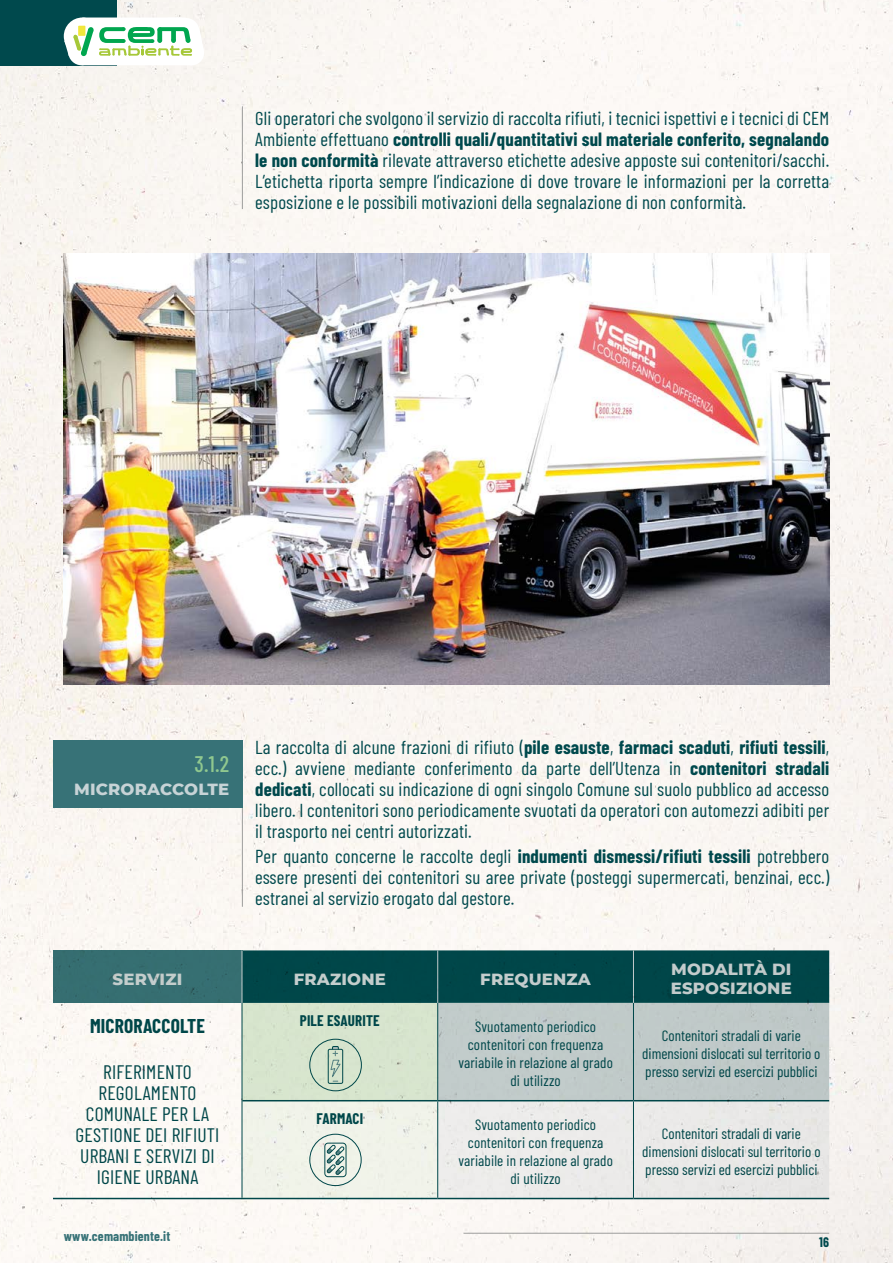
<style>
.page{position:relative;width:893px;height:1263px;background:#fbf7f3}
.page>*{position:absolute;margin:0;border:0;box-sizing:border-box;transform-origin:0 0}
.t1{font:500 22.5px "Barlow Condensed";color:#90c88f}
.t2{font:19.5px/21px "Barlow Condensed";letter-spacing:.01em;color:#00494d;text-align:center}
.t3{font:700 19.5px "Barlow Condensed";letter-spacing:.01em;color:#00494d}
.t4{font:18.75px/21px "Barlow Condensed";letter-spacing:.01em;color:#00494d;text-align:justify}
.t5{font:800 16.5px/19.5px "Montserrat";letter-spacing:.01em;color:#c7d3d6}
.t6{font:15px/18px "Barlow Condensed";color:#00494d;text-align:center}
.t7{font:700 15px "Barlow Condensed";letter-spacing:.01em;color:#00494d}
.t8{font:700 13.5px "Barlow Condensed";letter-spacing:.01em;color:#377277}
.t9{font:700 13.5px "Barlow Condensed";color:#00494d}
.s1{font-weight:700}
</style>
<div class="page">
<div style="left:0;top:0;width:117px;height:65px;background:#00494d"></div>
<svg style="left:64px;top:18px;width:140px;height:47px"></svg>
<hr style="left:463px;top:1233px;width:366px;height:1px;background:#9d9d9c">
<hr style="left:242px;top:106px;width:1px;height:103px;background:#9d9d9c">
<hr style="left:242px;top:741px;width:1px;height:166px;background:#9d9d9c">
<div style="left:53px;top:950px;width:189px;height:53px;background:#377277"></div>
<hr style="left:438px;top:1198px;width:195px;height:1px;background:#00494d">
<hr style="left:633px;top:1198px;width:196px;height:1px;background:#00494d">
<hr style="left:53px;top:1198px;width:189px;height:1px;background:#00494d">
<hr style="left:242px;top:1198px;width:196px;height:1px;background:#00494d">
<svg style="left:242px;top:950px;width:587px;height:248px;background:#a8bcb8"></svg>
<div style="left:53px;top:741px;width:189px;height:67px;background:#377277"></div>
<img style="left:64px;top:254px;width:765px;height:430px">
<p class="t4" style="left:255px;top:106px;width:576px">Gli operatori che svolgono il servizio di raccolta rifiuti, i tecnici ispettivi e i tecnici di CEM Ambiente effettuano <span class="s1">controlli quali/quantitativi sul materiale conferito, segnalando le non conformità</span> rilevate attraverso etichette adesive apposte sui contenitori/sacchi.<br>L’etichetta riporta sempre l’indicazione di dove trovare le informazioni per la corretta esposizione e le possibili motivazioni della segnalazione di non conformità.</p>
<p class="t1" style="left:195px;top:747px;width:36px">3.1.2</p>
<p class="t5" style="left:74px;top:779px;width:157px">MICRORACCOLTE</p>
<p class="t4" style="left:255px;top:735px;width:576px">La raccolta di alcune frazioni di rifiuto (<span class="s1">pile esauste</span>, <span class="s1">farmaci scaduti</span>, <span class="s1">rifiuti tessili</span>, ecc.) avviene mediante conferimento da parte dell’Utenza in <span class="s1">contenitori stradali dedicati</span>, collocati su indicazione di ogni singolo Comune sul suolo pubblico ad accesso libero. I contenitori sono periodicamente svuotati da operatori con automezzi adibiti per il trasporto nei centri autorizzati.</p>
<p class="t4" style="left:255px;top:844px;width:576px">Per quanto concerne le raccolte degli <span class="s1">indumenti dismessi/rifiuti tessili</span> potrebbero essere presenti dei contenitori su aree private (posteggi supermercati, benzinai, ecc.) estranei al servizio erogato dal gestore.</p>
<p class="t5" style="left:113px;top:968px;width:71px">SERVIZI</p>
<p class="t5" style="left:294px;top:968px;width:94px">FRAZIONE</p>
<p class="t5" style="left:480px;top:968px;width:112px">FREQUENZA</p>
<p class="t5" style="left:671px;top:958px;width:122px">MODALITÀ DI<br>ESPOSIZIONE</p>
<p class="t3" style="left:90px;top:1012px;width:116px">MICRORACCOLTE</p>
<p class="t2" style="left:76px;top:1060px;width:145px">RIFERIMENTO<br>REGOLAMENTO<br>COMUNALE PER LA<br>GESTIONE DEI RIFIUTI<br>URBANI E SERVIZI DI<br>IGIENE URBANA</p>
<p class="t8" style="left:64px;top:1226px;width:108px">www.cemambiente.it</p>
<p class="t7" style="left:300px;top:1010px;width:81px">PILE ESAURITE</p>
<p class="t7" style="left:317px;top:1108px;width:48px">FARMACI</p>
<p class="t6" style="left:458px;top:1017px;width:156px">Svuotamento periodico contenitori con frequenza variabile in relazione al grado di utilizzo</p>
<p class="t6" style="left:642px;top:1026px;width:180px">Contenitori stradali di varie dimensioni dislocati sul territorio o presso servizi ed esercizi pubblici</p>
<p class="t6" style="left:458px;top:1114px;width:156px">Svuotamento periodico contenitori con frequenza variabile in relazione al grado di utilizzo</p>
<p class="t6" style="left:642px;top:1123px;width:180px">Contenitori stradali di varie dimensioni dislocati sul territorio o presso servizi ed esercizi pubblici</p>
<p class="t9" style="left:819px;top:1232px;width:11px">16</p>
</div>
